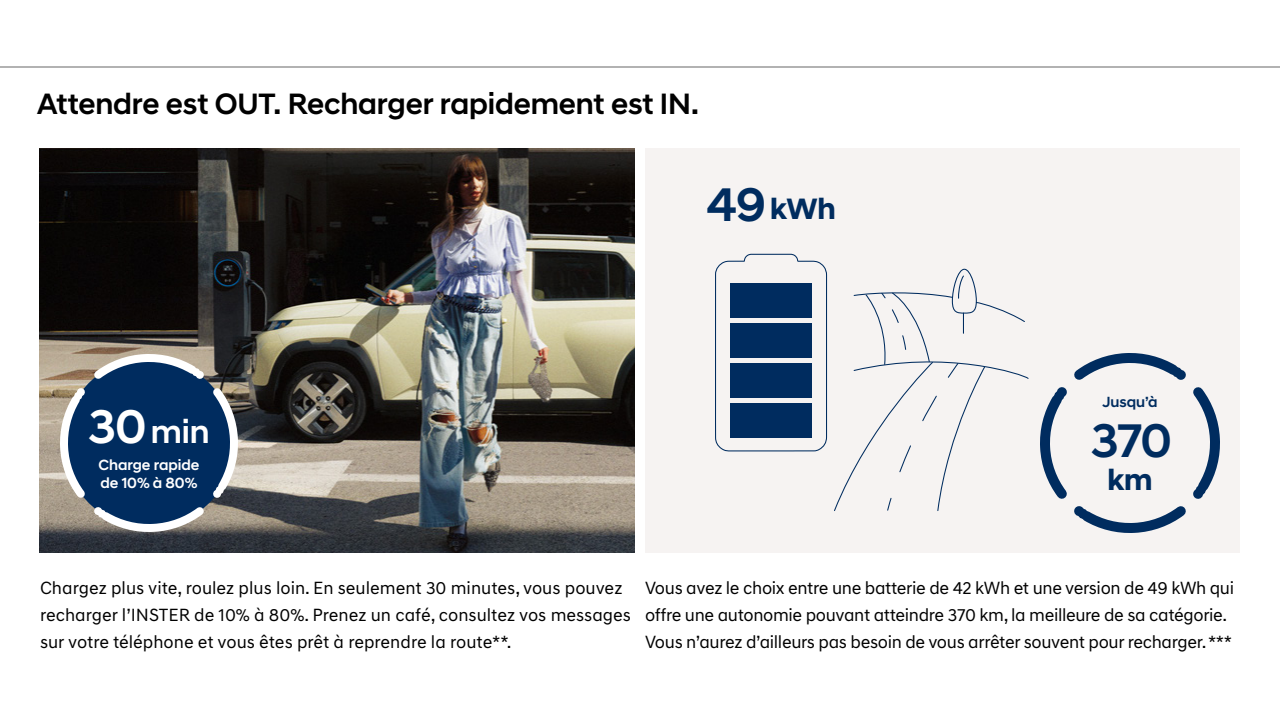
<style>
.page{position:relative;width:1280px;height:720px;background:#fff}
.page>*{position:absolute;margin:0;border:0;box-sizing:border-box;transform-origin:0 0}
.t1{font:500 48px "Hyundai Sans Head";color:#002c5f}
.t2{font:500 33px "Hyundai Sans Head";color:#fff}
.t3{font:500 30px "Hyundai Sans Head";letter-spacing:-.005em;color:#000}
.t4{font:700 30px "Hyundai Sans Head";color:#002c5f}
.t5{font:18px/27px "Hyundai Sans Text";letter-spacing:-.02em;color:#000}
.t6{font:18px/27px "Hyundai Sans Text";color:#000}
.t7{font:500 15px/18px "Hyundai Sans Head";color:#fff}
.t8{font:500 15px "Hyundai Sans Head";color:#002c5f}
.s1{font-weight:500;font-size:48px}
.s2{font-size:48px}
</style>
<div class="page">
<div style="left:645px;top:148px;width:595px;height:405px;background:#f6f3f2"></div>
<svg style="left:715px;top:254px;width:314px;height:257px"></svg>
<img style="left:40px;top:148px;width:595px;height:405px">
<svg style="left:1040px;top:353px;width:180px;height:180px"></svg>
<svg style="left:57px;top:351px;width:184px;height:184px;background:#435b77"></svg>
<hr style="left:0;top:67px;width:1280px;height:1px;background:#676767">
<h3 class="t3" style="left:37px;top:86px;width:663px">Attendre est OUT. Recharger rapidement est IN.</h3>
<h3 class="t4" style="left:707px;top:191px;width:130px"><span class="s1">49</span>kWh</h3>
<h2 class="t2" style="left:88px;top:412px;width:123px"><span class="s2">30</span>min</h2>
<p class="t7" style="left:99px;top:456px;width:102px">Charge rapide de 10% à 80%</p>
<p class="t8" style="left:1102px;top:393px;width:57px">Jusqu’à</p>
<h1 class="t1" style="left:1091px;top:412px;width:82px">370</h1>
<h3 class="t4" style="left:1107px;top:462px;width:47px">km</h3>
<p class="t6" style="left:40px;top:574px;width:593px">Chargez plus vite, roulez plus loin. En seulement 30 minutes, vous pouvez recharger l’INSTER de 10% à 80%. Prenez un café, consultez vos messages sur votre téléphone et vous êtes prêt à reprendre la route**.</p>
<p class="t5" style="left:645px;top:574px;width:591px">Vous avez le choix entre une batterie de 42 kWh et une version de 49 kWh qui offre une autonomie pouvant atteindre 370 km, la meilleure de sa catégorie.<br>Vous n’aurez d’ailleurs pas besoin de vous arrêter souvent pour recharger. ***</p>
</div>
